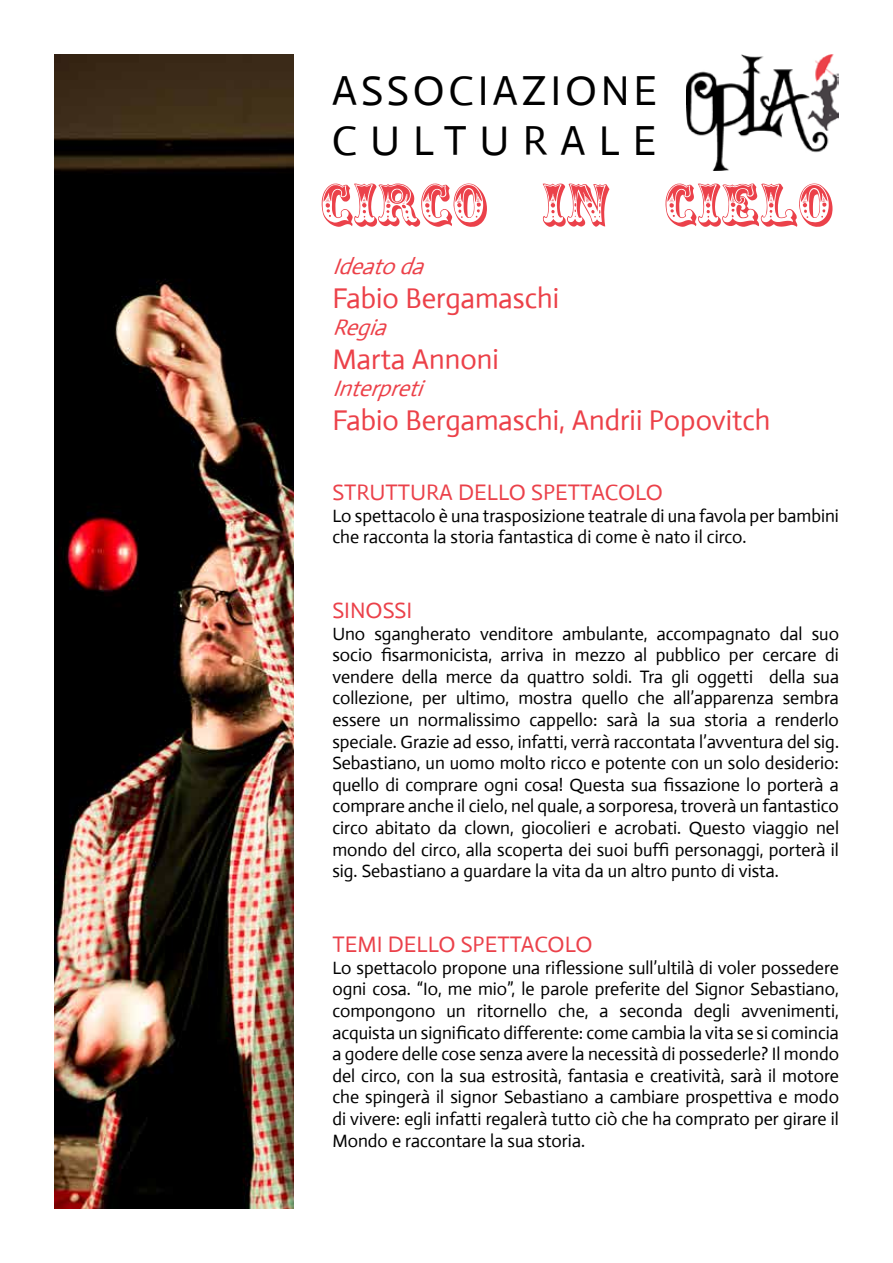
<style>
.page{position:relative;width:893px;height:1263px;background:#fff}
.page>*{position:absolute;margin:0;border:0;box-sizing:border-box;transform-origin:0 0}
.t1{font:54px "Circus";color:#eb414a}
.t2{font:42px/50.4px "Actor";letter-spacing:.09em;color:#000}
.t3{font:28.5px "Actor";color:#ec4149}
.t4{font:22.5px "Actor";color:#eb414a}
.t5{font:italic 22.5px "Actor";color:#ec4149}
.t6{font:18px/21.6px "Actor";color:#000;text-align:justify}
</style>
<div class="page">
<img style="left:54px;top:54px;width:239px;height:1155px">
<img style="left:686px;top:54px;width:153px;height:116px">
<h2 class="t2" style="left:332px;top:65px;width:327px">ASSOCIAZIONE<br>CULTURALE</h2>
<h1 class="t1" style="left:322px;top:177px;width:514px">CIRCO IN CIELO</h1>
<p class="t5" style="left:332px;top:253px;width:101px">Ideatoda</p>
<h3 class="t3" style="left:332px;top:281px;width:228px">Fabio Bergamaschi</h3>
<p class="t5" style="left:332px;top:314px;width:64px">Regia</p>
<h3 class="t3" style="left:332px;top:342px;width:168px">Marta Annoni</h3>
<p class="t5" style="left:332px;top:375px;width:101px">Interpreti</p>
<h3 class="t3" style="left:332px;top:404px;width:440px">Fabio Bergamaschi, Andrii Popovitch</h3>
<p class="t4" style="left:332px;top:479px;width:332px">STRUTTURA DELLO SPETTACOLO</p>
<p class="t6" style="left:332px;top:505px;width:508px">Lo spettacolo è una trasposizione teatrale di una favola per bambini che racconta la storia fantastica di come è nato il circo.</p>
<p class="t4" style="left:332px;top:597px;width:81px">SINOSSI</p>
<p class="t6" style="left:332px;top:623px;width:508px">Uno sgangherato venditore ambulante, accompagnato dal suo socio fisarmonicista, arriva in mezzo al pubblico per cercare di vendere della merce da quattro soldi. Tra gli oggetti della sua collezione, per ultimo, mostra quello che all’apparenza sembra essere un normalissimo cappello: sarà la sua storia a renderlo speciale. Grazie ad esso, infatti, verrà raccontata l’avventura del sig.<br>Sebastiano, un uomo molto ricco e potente con un solo desiderio: quello di comprare ogni cosa! Questa sua fissazione lo porterà a comprare anche il cielo, nel quale, a sorporesa, troverà un fantastico circo abitato da clown, giocolieri e acrobati. Questo viaggio nel mondo del circo, alla scoperta dei suoi buffi personaggi, porterà il sig. Sebastiano a guardare la vita da un altro punto di vista.</p>
<p class="t4" style="left:332px;top:931px;width:262px">TEMI DELLO SPETTACOLO</p>
<p class="t6" style="left:332px;top:957px;width:508px">Lo spettacolo propone una riflessione sull’ultilà di voler possedere ogni cosa. “Io, me mio”, le parole preferite del Signor Sebastiano, compongono un ritornello che, a seconda degli avvenimenti, acquista un significato differente: come cambia la vita se si comincia a godere delle cose senza avere la necessità di possederle? Il mondo del circo, con la sua estrosità, fantasia e creatività, sarà il motore che spingerà il signor Sebastiano a cambiare prospettiva e modo di vivere: egli infatti regalerà tutto ciò che ha comprato per girare il Mondo e raccontare la sua storia.</p>
</div>
